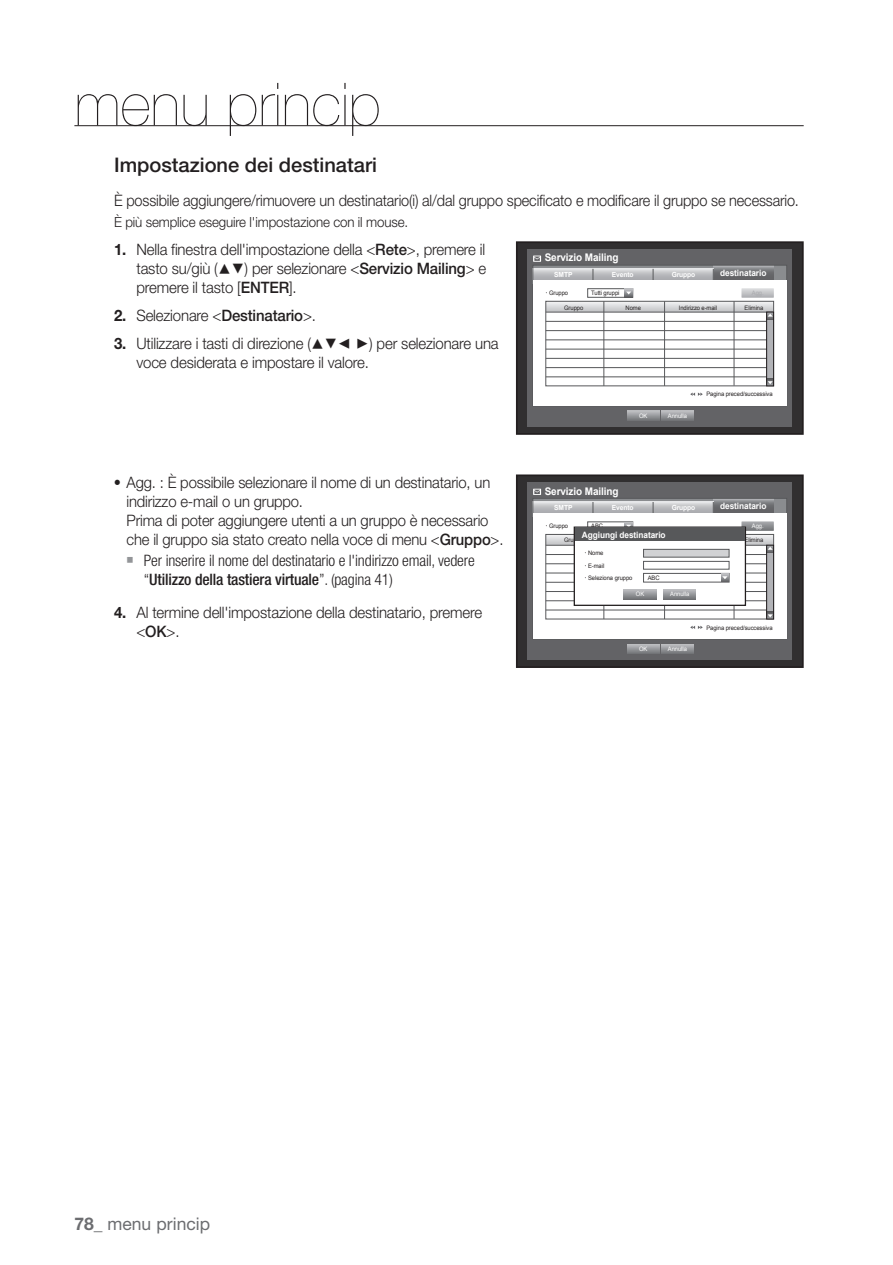
<style>
.page{position:relative;width:893px;height:1265px;background:#fff}
.page>*{position:absolute;margin:0;border:0;box-sizing:border-box;transform-origin:0 0}
.t1{font:200 59.5px "Helvetica Neue cp";color:#231f20}
.t2{font:500 20.12px "Helvetica Neue cp";color:#231f20}
.t3{font:17.5px "Helvetica Neue cp";color:#6c6d70}
.t4{font:300 15.75px/18.9px "Helvetica Neue cp";letter-spacing:-.01em;color:#231f20;scale:.95 1}
.t5{font:300 15.75px/18.9px "Helvetica Neue cp";letter-spacing:-.01em;color:#231f20;scale:.94 1}
.t6{font:300 15.75px "Helvetica Neue cp";letter-spacing:-.01em;color:#231f20;scale:.92 1}
.t7{font:300 condensed 15.75px/18.9px "Helvetica Neue cp";letter-spacing:-.01em;color:#231f20}
.t8{font:300 14px "Helvetica Neue cp";letter-spacing:-.01em;color:#231f20;scale:.95 1}
.t9{font:700 10.5px "Arial";letter-spacing:-.01em;color:#fff;scale:.95 1}
.t10{font:700 8.75px "Arial";letter-spacing:-.01em;color:#fff;scale:.95 1}
.t11{font:700 7px "Arial";letter-spacing:-.01em;color:#fff;scale:.95 1}
.t12{font:6.12px/12.4px "Arial";letter-spacing:-.01em;color:#231f20;scale:.95 1}
.t13{font:6.12px "Arial";letter-spacing:-.01em;color:#fff;scale:.95 1}
.s1{font-weight:700}
.s2{font-weight:500}
.s3{font-family:"SIBD P1400";font-weight:400}
.s4{font-family:"SI Icon HR755";font-weight:400}
.s5{font-family:"SI Icon HR755";font-weight:400;font-stretch:normal;font-size:17.5px;color:#939598}
</style>
<div class="page">
<hr style="left:74px;top:125px;width:730px;height:1px;background:#231f20">
<div style="left:517px;top:242px;width:286px;height:192px;background:#312f30"></div>
<div style="left:528px;top:250px;width:264px;height:177px;background:#636366"></div>
<svg style="left:713px;top:267px;width:60px;height:5px"></svg>
<svg style="left:594px;top:269px;width:59px;height:11px"></svg>
<svg style="left:535px;top:269px;width:58px;height:11px"></svg>
<svg style="left:654px;top:269px;width:59px;height:11px"></svg>
<svg style="left:533px;top:256px;width:8px;height:6px"></svg>
<svg style="left:534px;top:256px;width:6px;height:5px"></svg>
<div style="left:533px;top:280px;width:254px;height:126px;background:#fff"></div>
<svg style="left:628px;top:411px;width:31px;height:10px"></svg>
<svg style="left:662px;top:411px;width:31px;height:10px"></svg>
<svg style="left:741px;top:288px;width:33px;height:10px"></svg>
<div style="left:587px;top:288px;width:46px;height:10px;border:1px solid #57585a"></div>
<svg style="left:625px;top:289px;width:7px;height:8px"></svg>
<svg style="left:547px;top:303px;width:225px;height:9px;background:#d0d1d2"></svg>
<div style="left:545px;top:301px;width:229px;height:85px;border:1px solid #57585a"></div>
<hr style="left:546px;top:312px;width:228px;height:1px;background:#57585a">
<hr style="left:546px;top:321px;width:228px;height:1px;background:#57585a">
<hr style="left:546px;top:330px;width:228px;height:1px;background:#57585a">
<hr style="left:546px;top:340px;width:228px;height:1px;background:#57585a">
<hr style="left:546px;top:349px;width:228px;height:1px;background:#57585a">
<hr style="left:546px;top:358px;width:228px;height:1px;background:#57585a">
<hr style="left:546px;top:367px;width:228px;height:1px;background:#57585a">
<hr style="left:546px;top:377px;width:228px;height:1px;background:#57585a">
<div style="left:767px;top:312px;width:7px;height:74px;background:#b2b3b7"></div>
<svg style="left:768px;top:314px;width:4px;height:5px"></svg>
<svg style="left:768px;top:378px;width:4px;height:6px"></svg>
<div style="left:766px;top:312px;width:8px;height:74px;border:1px solid #231f20"></div>
<hr style="left:664px;top:301px;width:1px;height:85px;background:#57585a">
<hr style="left:604px;top:301px;width:1px;height:85px;background:#57585a">
<hr style="left:734px;top:301px;width:1px;height:85px;background:#57585a">
<svg style="left:690px;top:393px;width:13px;height:3px"></svg>
<div style="left:516px;top:241px;width:288px;height:194px;border:2px solid #231f20"></div>
<div style="left:517px;top:475px;width:286px;height:192px;background:#312f30"></div>
<div style="left:528px;top:483px;width:264px;height:177px;background:#636366"></div>
<svg style="left:713px;top:500px;width:60px;height:5px"></svg>
<svg style="left:594px;top:502px;width:59px;height:11px"></svg>
<svg style="left:535px;top:502px;width:58px;height:11px"></svg>
<svg style="left:654px;top:502px;width:59px;height:11px"></svg>
<svg style="left:533px;top:489px;width:8px;height:6px"></svg>
<svg style="left:534px;top:490px;width:6px;height:4px"></svg>
<div style="left:533px;top:513px;width:254px;height:126px;background:#fff"></div>
<svg style="left:628px;top:644px;width:31px;height:10px"></svg>
<svg style="left:662px;top:644px;width:31px;height:10px"></svg>
<svg style="left:741px;top:521px;width:33px;height:10px"></svg>
<svg style="left:589px;top:524px;width:36px;height:3px"></svg>
<svg style="left:625px;top:522px;width:7px;height:5px"></svg>
<svg style="left:547px;top:536px;width:225px;height:9px"></svg>
<div style="left:545px;top:534px;width:229px;height:85px;border:1px solid #57585a"></div>
<hr style="left:546px;top:545px;width:228px;height:1px;background:#57585a">
<hr style="left:546px;top:554px;width:228px;height:1px;background:#57585a">
<hr style="left:546px;top:563px;width:228px;height:1px;background:#57585a">
<hr style="left:546px;top:573px;width:228px;height:1px;background:#57585a">
<hr style="left:546px;top:582px;width:228px;height:1px;background:#57585a">
<hr style="left:546px;top:591px;width:228px;height:1px;background:#57585a">
<hr style="left:546px;top:600px;width:228px;height:1px;background:#57585a">
<hr style="left:546px;top:610px;width:228px;height:1px;background:#57585a">
<div style="left:767px;top:545px;width:7px;height:74px;background:#b2b3b7"></div>
<svg style="left:768px;top:547px;width:4px;height:5px"></svg>
<svg style="left:768px;top:611px;width:4px;height:6px"></svg>
<div style="left:766px;top:545px;width:8px;height:74px;border:1px solid #231f20"></div>
<hr style="left:664px;top:534px;width:1px;height:85px;background:#57585a">
<hr style="left:604px;top:534px;width:1px;height:85px;background:#57585a">
<hr style="left:734px;top:534px;width:1px;height:85px;background:#57585a">
<svg style="left:690px;top:626px;width:13px;height:3px"></svg>
<div style="left:516px;top:474px;width:288px;height:194px;border:2px solid #231f20"></div>
<div style="left:574px;top:527px;width:171px;height:78px;background:#fff"></div>
<div style="left:574px;top:527px;width:172px;height:79px;border:1px solid #231f20"></div>
<div style="left:575px;top:528px;width:170px;height:13px;background:#57585a"></div>
<svg style="left:624px;top:589px;width:33px;height:10px"></svg>
<svg style="left:663px;top:589px;width:33px;height:10px"></svg>
<div style="left:643px;top:549px;width:86px;height:8px;background:#d1d2d4"></div>
<div style="left:643px;top:549px;width:86px;height:8px;border:1px solid #57585a"></div>
<div style="left:643px;top:561px;width:86px;height:8px;border:1px solid #57585a"></div>
<div style="left:643px;top:573px;width:86px;height:9px;background:#fff;border:1px solid #57585a"></div>
<svg style="left:721px;top:574px;width:8px;height:8px"></svg>
<h1 class="t1" style="left:74px;top:68px;width:308px">menu princip</h1>
<p class="t2" style="left:114px;top:154px;width:264px">Impostazione dei destinatari</p>
<p class="t6" style="left:114px;top:191px;width:746px">È possibile aggiungere/rimuovere un destinatario(i) al/dal gruppo specificato e modificare il gruppo se necessario.</p>
<p class="t8" style="left:114px;top:214px;width:311px">È più semplice eseguire l'impostazione con il mouse.</p>
<p class="t4" style="left:136px;top:240px;width:370px;text-align:justify;text-indent:-22px"><span class="s1">1.</span> Nella finestra dell'impostazione della &lt;<span class="s2">Rete</span>&gt;, premere il tasto su/giù (<span class="s3">▲▼</span>) per selezionare &lt;<span class="s2">Servizio Mailing</span>&gt; e premere il tasto [<span class="s2">ENTER</span>].</p>
<p class="t4" style="left:114px;top:306px;width:214px"><span class="s1">2.</span> Selezionare &lt;<span class="s2">Destinatario</span>&gt;.</p>
<p class="t4" style="left:136px;top:334px;width:383px;text-indent:-22px"><span class="s1">3.</span> Utilizzare i tasti di direzione (<span class="s3">▲▼_ +</span>) per selezionare una voce desiderata e impostare il valore.</p>
<p class="t9" style="left:545px;top:250px;width:79px">Servizio Mailing</p>
<p class="t11" style="left:554px;top:270px;width:21px">SMTP</p>
<p class="t11" style="left:612px;top:270px;width:24px">Evento</p>
<p class="t11" style="left:672px;top:270px;width:26px">Gruppo</p>
<p class="t10" style="left:720px;top:267px;width:50px">destinatario</p>
<p class="t12" style="left:549px;top:287px;width:22px">Gruppo</p>
<p class="t12" style="left:591px;top:287px;width:31px">Tutti gruppi</p>
<p class="t12" style="left:564px;top:301px;width:22px">Gruppo</p>
<p class="t12" style="left:626px;top:301px;width:18px">Nome</p>
<p class="t12" style="left:679px;top:301px;width:42px">Indirizzo e-mail</p>
<p class="t12" style="left:745px;top:301px;width:21px">Elimina</p>
<p class="t5" style="left:126px;top:473px;width:403px;text-indent:-12px"><span class="s4">•</span> Agg. : È possibile selezionare il nome di un destinatario, un indirizzo e-mail o un gruppo.<br>Prima di poter aggiungere utenti a un gruppo è necessario che il gruppo sia stato creato nella voce di menu &lt;<span class="s2">Gruppo</span>&gt;.</p>
<p class="t7" style="left:144px;top:551px;width:332px;text-indent:-17px"><span class="s5">`</span> Per inserire il nome del destinatario e l'indirizzo email, vedere “<span class="s2">Utilizzo della tastiera virtuale</span>”. (pagina 41)</p>
<p class="t4" style="left:136px;top:603px;width:365px;text-indent:-22px"><span class="s1">4.</span> Al termine dell'impostazione della destinatario, premere &lt;<span class="s2">OK</span>&gt;.</p>
<p class="t13" style="left:639px;top:411px;width:10px">OK</p>
<p class="t13" style="left:668px;top:411px;width:22px">Annulla</p>
<p class="t12" style="left:706px;top:388px;width:71px">Pagina preced/successiva</p>
<p class="t9" style="left:545px;top:484px;width:79px">Servizio Mailing</p>
<p class="t11" style="left:554px;top:503px;width:21px">SMTP</p>
<p class="t11" style="left:612px;top:503px;width:24px">Evento</p>
<p class="t11" style="left:672px;top:503px;width:26px">Gruppo</p>
<p class="t10" style="left:720px;top:500px;width:50px">destinatario</p>
<p class="t12" style="left:549px;top:520px;width:22px">Gruppo</p>
<p class="t12" style="left:591px;top:520px;width:14px">ABC</p>
<p class="t13" style="left:752px;top:522px;width:14px">Agg.</p>
<p class="t10" style="left:582px;top:529px;width:90px">Aggiungi destinatario</p>
<p class="t12" style="left:564px;top:534px;width:22px">Gruppo</p>
<p class="t12" style="left:745px;top:534px;width:21px">Elimina</p>
<p class="t12" style="left:588px;top:547px;width:48px">Nome<br>E-mail<br>Seleziona gruppo</p>
<p class="t12" style="left:648px;top:572px;width:14px">ABC</p>
<p class="t13" style="left:636px;top:590px;width:10px">OK</p>
<p class="t13" style="left:670px;top:590px;width:22px">Annulla</p>
<p class="t13" style="left:639px;top:645px;width:10px">OK</p>
<p class="t13" style="left:668px;top:645px;width:22px">Annulla</p>
<p class="t12" style="left:706px;top:621px;width:71px">Pagina preced/successiva</p>
<p class="t3" style="left:74px;top:1214px;width:137px"><span class="s1">78_</span> menu princip</p>
</div>
